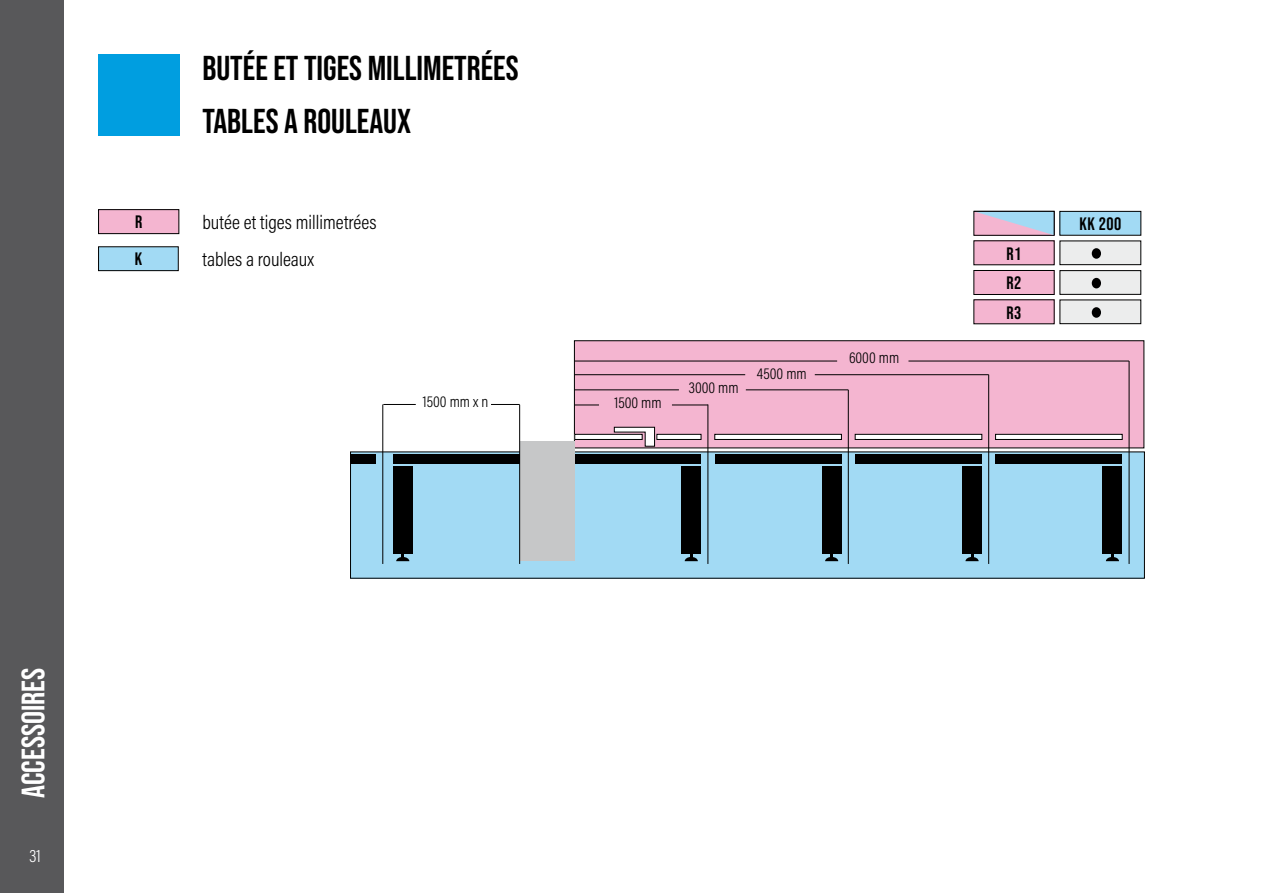
<style>
.page{position:relative;width:1263px;height:893px;background:#fff}
.page>*{position:absolute;margin:0;border:0;box-sizing:border-box;transform-origin:0 0}
.t1{font:34.5px "Bebas Neue";color:#000}
.t2{font:32.4px "Bebas Neue";color:#fff}
.t3{font:300 19.95px "Acumin Pro Cond";color:#000}
.t4{font:18px/29.5px "Bebas Neue";letter-spacing:.03em;color:#000;text-align:justify}
.t5{font:300 18px "Acumin Pro Cond";color:#fff}
.t6{font:300 15.9px "Acumin Pro Cond";color:#000}
</style>
<div class="page">
<div style="left:350px;top:452px;width:794px;height:126px;background:#a2daf4"></div>
<div style="left:574px;top:340px;width:570px;height:108px;background:#f4b5d0;border:1px solid #000"></div>
<div style="left:393px;top:454px;width:127px;height:9px;background:#000"></div>
<div style="left:393px;top:466px;width:19px;height:87px;background:#000"></div>
<svg style="left:396px;top:557px;width:13px;height:4px"></svg>
<hr style="left:401px;top:541px;width:3px;height:17px;background:#000">
<div style="left:995px;top:454px;width:127px;height:9px;background:#000"></div>
<div style="left:1103px;top:466px;width:19px;height:87px;background:#000"></div>
<svg style="left:1106px;top:557px;width:13px;height:4px"></svg>
<hr style="left:1111px;top:541px;width:3px;height:17px;background:#000">
<div style="left:855px;top:454px;width:127px;height:9px;background:#000"></div>
<div style="left:962px;top:466px;width:20px;height:87px;background:#000"></div>
<svg style="left:965px;top:553px;width:14px;height:8px"></svg>
<div style="left:715px;top:454px;width:126px;height:9px;background:#000"></div>
<div style="left:822px;top:466px;width:19px;height:87px;background:#000"></div>
<svg style="left:825px;top:557px;width:13px;height:4px"></svg>
<hr style="left:830px;top:541px;width:3px;height:17px;background:#000">
<div style="left:574px;top:454px;width:127px;height:9px;background:#000"></div>
<div style="left:681px;top:466px;width:20px;height:87px;background:#000"></div>
<svg style="left:685px;top:557px;width:13px;height:4px"></svg>
<hr style="left:690px;top:541px;width:3px;height:17px;background:#000">
<div style="left:575px;top:434px;width:67px;height:5px;background:#fff"></div>
<div style="left:574px;top:434px;width:69px;height:6px;border:1px solid #000"></div>
<div style="left:657px;top:434px;width:44px;height:5px;background:#fff"></div>
<div style="left:656px;top:434px;width:45px;height:6px;border:1px solid #000"></div>
<svg style="left:613px;top:426px;width:42px;height:21px"></svg>
<div style="left:715px;top:434px;width:126px;height:5px;background:#fff"></div>
<div style="left:714px;top:434px;width:128px;height:6px;border:1px solid #000"></div>
<div style="left:855px;top:434px;width:127px;height:5px;background:#fff"></div>
<div style="left:855px;top:434px;width:127px;height:6px;border:1px solid #000"></div>
<div style="left:995px;top:434px;width:127px;height:5px;background:#fff"></div>
<div style="left:995px;top:434px;width:128px;height:6px;border:1px solid #000"></div>
<hr style="left:707px;top:404px;width:1px;height:160px;background:#000">
<hr style="left:848px;top:390px;width:1px;height:174px;background:#000">
<hr style="left:988px;top:375px;width:1px;height:189px;background:#000">
<hr style="left:1129px;top:361px;width:1px;height:203px;background:#000">
<hr style="left:383px;top:404px;width:33px;height:1px;background:#000">
<hr style="left:574px;top:389px;width:105px;height:1px;background:#000">
<hr style="left:574px;top:374px;width:171px;height:1px;background:#000">
<hr style="left:574px;top:361px;width:263px;height:1px;background:#000">
<hr style="left:382px;top:404px;width:1px;height:160px;background:#000">
<svg style="left:491px;top:404px;width:29px;height:1px"></svg>
<hr style="left:672px;top:405px;width:36px;height:1px;background:#000">
<hr style="left:908px;top:361px;width:221px;height:1px;background:#000">
<hr style="left:746px;top:389px;width:102px;height:1px;background:#000">
<hr style="left:815px;top:374px;width:174px;height:1px;background:#000">
<div style="left:520px;top:442px;width:54px;height:119px;background:#c6c7c8"></div>
<hr style="left:519px;top:405px;width:1px;height:159px;background:#000">
<svg style="left:574px;top:405px;width:25px;height:1px"></svg>
<div style="left:350px;top:454px;width:26px;height:9px;background:#000"></div>
<div style="left:99px;top:247px;width:79px;height:24px;background:#a2daf4"></div>
<div style="left:98px;top:246px;width:81px;height:25px;border:1px solid #000"></div>
<div style="left:99px;top:210px;width:80px;height:24px;background:#f4b5d0"></div>
<div style="left:98px;top:209px;width:81px;height:25px;border:1px solid #000"></div>
<div style="left:99px;top:54px;width:81px;height:81px;background:#009ee0"></div>
<div style="left:1060px;top:211px;width:81px;height:24px;background:#a2daf4"></div>
<div style="left:1059px;top:211px;width:82px;height:25px;border:1px solid #000"></div>
<div style="left:974px;top:241px;width:80px;height:24px;background:#f4b5d0"></div>
<div style="left:1060px;top:241px;width:81px;height:24px;background:#eceded"></div>
<div style="left:1059px;top:241px;width:82px;height:24px;border:1px solid #000"></div>
<div style="left:974px;top:270px;width:80px;height:24px;background:#f4b5d0"></div>
<div style="left:973px;top:270px;width:81px;height:25px;border:1px solid #000"></div>
<div style="left:974px;top:300px;width:80px;height:24px;background:#f4b5d0"></div>
<div style="left:1060px;top:271px;width:81px;height:23px;background:#eceded"></div>
<div style="left:1059px;top:270px;width:82px;height:25px;border:1px solid #000"></div>
<div style="left:1060px;top:300px;width:81px;height:24px;background:#eceded"></div>
<div style="left:1059px;top:300px;width:82px;height:24px;border:1px solid #000"></div>
<svg style="left:973px;top:211px;width:82px;height:25px"></svg>
<div style="left:1092px;top:248px;width:9px;height:11px;background:#000;border-radius:50%"></div>
<div style="left:1092px;top:278px;width:9px;height:10px;background:#000;border-radius:50%"></div>
<div style="left:1092px;top:307px;width:9px;height:11px;background:#000;border-radius:50%"></div>
<div style="left:0;top:0;width:64px;height:893px;background:#58585a"></div>
<h1 class="t1" style="left:202px;top:48px;width:318px">BUTÉE ET TIGES MILLIMETRÉES</h1>
<h1 class="t1" style="left:202px;top:101px;width:210px">TABLES A ROULEAUX</h1>
<p class="t3" style="left:202px;top:209px;width:176px">butée et tiges millimetrées</p>
<p class="t4" style="left:135px;top:207px;width:9px">r</p>
<p class="t4" style="left:1079px;top:209px;width:44px">kk 200</p>
<p class="t4" style="left:1006px;top:238px;width:16px">r1<br>R2<br>R3</p>
<p class="t3" style="left:202px;top:247px;width:113px">tables a rouleaux</p>
<p class="t4" style="left:135px;top:244px;width:9px">k</p>
<p class="t6" style="left:423px;top:392px;width:67px">1500 mm x n</p>
<p class="t6" style="left:614px;top:392px;width:49px">1500 mm</p>
<p class="t6" style="left:689px;top:377px;width:51px">3000 mm</p>
<p class="t6" style="left:757px;top:363px;width:51px">4500 mm</p>
<p class="t6" style="left:849px;top:348px;width:52px">6000 mm</p>
<h2 class="t2" style="left:15px;top:798px;width:132px;rotate:-90deg">ACCESSOiRES</h2>
<p class="t5" style="left:30px;top:844px;width:13px">31</p>
</div>
